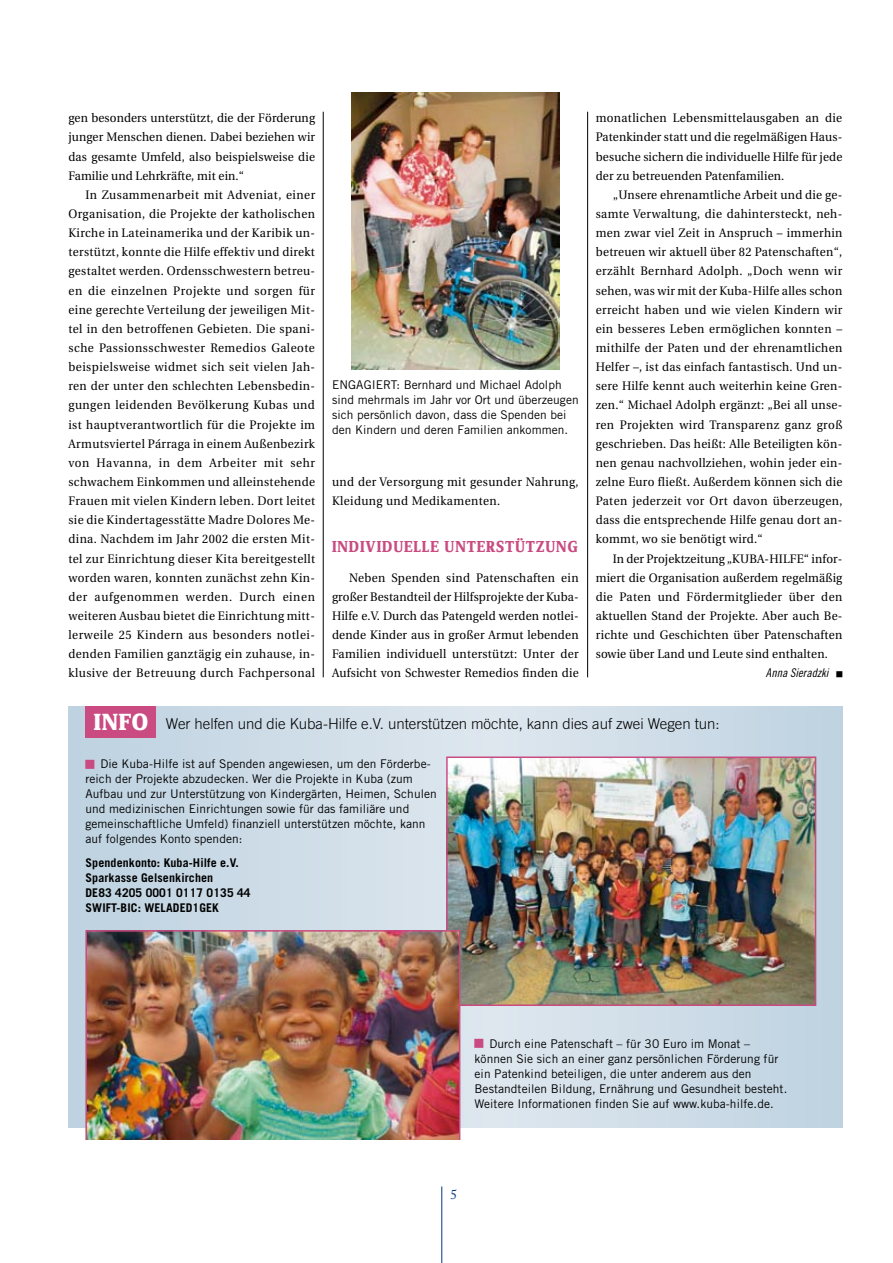
<style>
.page{position:relative;width:893px;height:1263px;background:#fff}
.page>*{position:absolute;margin:0;border:0;box-sizing:border-box;transform-origin:0 0}
.t1{font:700 16.5px "Zine Serif Dis";letter-spacing:.05em;color:#c94b81}
.t2{font:300 15px "Trade Gothic";color:#000}
.t3{font:13.5px "Adobe Caslon Pro";color:#003882}
.t4{font:12.3px/19.2px "Utopia";letter-spacing:.02em;color:#000;text-align:justify;scale:.95 1}
.t5{font:12px/15px "Trade Gothic";letter-spacing:.005em;color:#000}
.t6{font:700 12px/15px "Trade Gothic";letter-spacing:.01em;color:#000}
.t7{font:12px "Trade Gothic Cond Eighteen Obl";letter-spacing:.005em;color:#000}
.s1{font-family:"Zine Serif Dis";font-weight:800;font-size:24.3px;color:#fff}
</style>
<div class="page">
<hr style="left:441px;top:1186px;width:1px;height:77px;background:#003882">
<hr style="left:323px;top:112px;width:1px;height:565px;background:#000">
<hr style="left:587px;top:112px;width:1px;height:565px;background:#000">
<svg style="left:68px;top:706px;width:774px;height:421px;background:#ccdbe6"></svg>
<div style="left:85px;top:706px;width:71px;height:32px;background:#c94b81"></div>
<img style="left:449px;top:759px;width:364px;height:244px">
<div style="left:446px;top:756px;width:370px;height:250px;border:2px solid #c94b81"></div>
<img style="left:352px;top:93px;width:207px;height:276px">
<img style="left:85px;top:930px;width:375px;height:209px">
<svg style="left:85px;top:759px;width:9px;height:9px"></svg>
<svg style="left:475px;top:1039px;width:9px;height:9px"></svg>
<p class="t4" style="left:68px;top:109px;width:261px">gen besonders unterstützt, die der Förderung junger Menschen dienen. Dabei beziehen wir das gesamte Umfeld, also beispielsweise die Familie und Lehrkräfte, mit ein.“</p>
<p class="t4" style="left:68px;top:185px;width:261px;text-indent:17px">In Zusammenarbeit mit Adveniat, einer Organisation, die Projekte der katholischen Kirche in Lateinamerika und der Karibik un&shy;terstützt, konnte die Hilfe effektiv und direkt gestaltet werden. Ordensschwestern betreu&shy;en die einzelnen Projekte und sorgen für eine gerechte Verteilung der jeweiligen Mit&shy;tel in den betroffenen Gebieten. Die spani&shy;sche Passionsschwester Remedios Galeote beispielsweise widmet sich seit vielen Jah&shy;ren der unter den schlechten Lebensbedin&shy;gungen leidenden Bevölkerung Kubas und ist hauptverantwortlich für die Projekte im Armutsviertel Párraga in einem Außenbezirk von Havanna, in dem Arbeiter mit sehr schwachem Einkommen und alleinstehende Frauen mit vielen Kindern leben. Dort leitet sie die Kindertagesstätte Madre Dolores Me&shy;dina. Nachdem im Jahr 2002 die ersten Mit&shy;tel zur Einrichtung dieser Kita bereitgestellt worden waren, konnten zunächst zehn Kin&shy;der aufgenommen werden. Durch einen weiteren Ausbau bietet die Einrichtung mitt&shy;lerweile 25 Kindern aus besonders notlei&shy;denden Familien ganztägig ein zuhause, in&shy;klusive der Betreuung durch Fachpersonal</p>
<p class="t5" style="left:332px;top:377px;width:248px">enGAGiert: Bernhard und michael Adolph sind mehrmals im Jahr vor Ort und überzeugen sich persönlich davon, dass die Spenden bei den Kindern und deren familien ankommen.</p>
<p class="t4" style="left:332px;top:472px;width:261px">und der Versorgung mit gesunder Nahrung,<br>Kleidung und Medikamenten.</p>
<h1 class="t1" style="left:332px;top:538px;width:247px">INDIVIDUELLE UNTERSTÜTZUNG</h1>
<p class="t4" style="left:332px;top:568px;width:261px;text-indent:17px">Neben Spenden sind Patenschaften ein großer Bestandteil der Hilfsprojekte der Kuba-Hilfe e.V. Durch das Patengeld werden notlei&shy;dende Kinder aus in großer Armut lebenden Familien individuell unterstützt: Unter der Aufsicht von Schwester Remedios finden die</p>
<p class="t4" style="left:596px;top:109px;width:261px">monatlichen Lebensmittelausgaben an die Patenkinder statt und die regelmäßigen Haus&shy;besuche sichern die individuelle Hilfe für jede der zu betreuenden Patenfamilien.</p>
<p class="t4" style="left:596px;top:185px;width:261px;text-indent:17px">„Unsere ehrenamtliche Arbeit und die ge&shy;samte Verwaltung, die dahintersteckt, neh&shy;men zwar viel Zeit in Anspruch – immerhin betreuen wir aktuell über 82 Patenschaften“, erzählt Bernhard Adolph. „Doch wenn wir sehen, was wir mit der Kuba-Hilfe alles schon erreicht haben und wie vielen Kindern wir ein besseres Leben ermöglichen konnten – mithilfe der Paten und der ehrenamtlichen Helfer –, ist das einfach fantastisch. Und un&shy;sere Hilfe kennt auch weiterhin keine Gren&shy;zen.“ Michael Adolph ergänzt: „Bei all unse&shy;ren Projekten wird Transparenz ganz groß geschrieben. Das heißt: Alle Beteiligten kön&shy;nen genau nachvollziehen, wohin jeder ein&shy;zelne Euro fließt. Außerdem können sich die Paten jederzeit vor Ort davon überzeugen, dass die entsprechende Hilfe genau dort an&shy;kommt, wo sie benötigt wird.“</p>
<p class="t4" style="left:596px;top:549px;width:261px;text-indent:17px">In der Projektzeitung „KUBA-HILFE“ infor&shy;miert die Organisation außerdem regelmäßig die Paten und Fördermitglieder über den aktuellen Stand der Projekte. Aber auch Be&shy;richte und Geschichten über Patenschaften sowie über Land und Leute sind enthalten.</p>
<p class="t7" style="left:766px;top:666px;width:64px">Anna Sieradzki</p>
<p class="t2" style="left:94px;top:714px;width:627px"><span class="s1">info</span> Wer helfen und die Kuba-Hilfe e.V. unterstützen möchte, kann dies auf zwei Wegen tun:</p>
<p class="t5" style="left:85px;top:756px;width:353px;text-indent:15px">die Kuba-Hilfe ist auf Spenden angewiesen, um den förderbe&shy;reich der Projekte abzudecken. Wer die Projekte in Kuba (zum Aufbau und zur unterstützung von Kindergärten, Heimen, Schulen und medizinischen einrichtungen sowie für das familiäre und gemeinschaftliche umfeld) finanziell unterstützen möchte, kann auf folgendes Konto spenden:</p>
<p class="t6" style="left:85px;top:855px;width:167px">Spendenkonto: Kuba-Hilfe e.V.<br>Sparkasse Gelsenkirchen<br>De83 4205 0001 0117 0135 44<br>SWift-Bic: WeLADeD1GeK</p>
<p class="t5" style="left:475px;top:1036px;width:314px;text-indent:15px">durch eine Patenschaft – für 30 euro im monat – können Sie sich an einer ganz persönlichen förderung für ein Patenkind beteiligen, die unter anderem aus den Bestandteilen Bildung, ernährung und Gesundheit besteht.<br>Weitere informationen finden Sie auf www.kuba-hilfe.de.</p>
<p class="t3" style="left:450px;top:1186px;width:8px">5</p>
</div>
